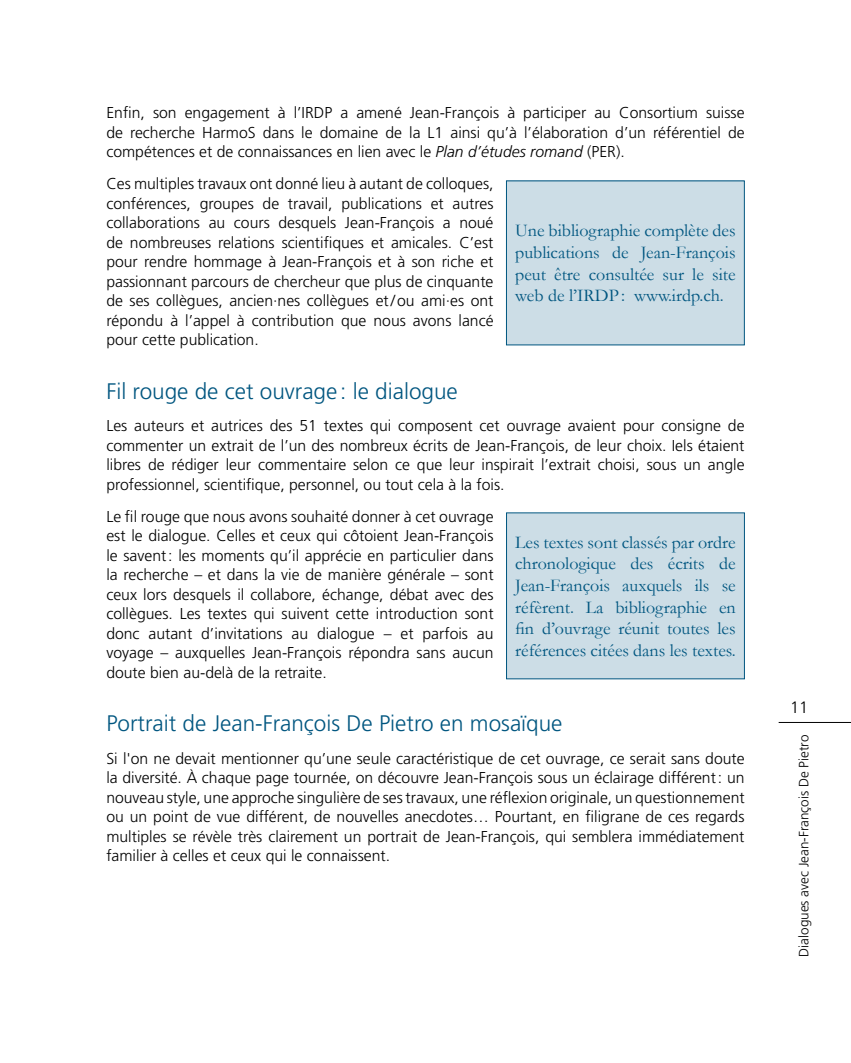
<style>
.page{position:relative;width:851px;height:1063px;background:#fff}
.page>*{position:absolute;margin:0;border:0;box-sizing:border-box;transform-origin:0 0}
.IRDP_PDF_Sous-titre{font:300 22.5px "Frutiger";color:#005680}
.IRDP_PDF_Extrait_Gar{font:18px/21.6px "Garamond";color:#005680;text-align:justify}
.IRDP_PDF_Numero_page{font:300 16.5px "Frutiger";color:#000}
.IRDP_PDF_Texte_Fruti{font:300 15.75px/19.5px "Frutiger";color:#000;text-align:justify}
.IRDP_PDF_Entête{font:300 13.5px "Frutiger";color:#000}
.s1{font-style:italic}
</style>
<div class="page">
<hr style="left:778px;top:722px;width:72px;height:1px;background:#000">
<div style="left:506px;top:181px;width:238px;height:164px;background:#ccdde6"></div>
<div style="left:506px;top:513px;width:238px;height:166px;background:#ccdde6"></div>
<p class="IRDP_PDF_Texte_Fruti" style="left:106px;top:103px;width:639px">Enfin, son engagement à l’IRDP a amené Jean-François à participer au Consortium suisse de recherche HarmoS dans le domaine de la L1 ainsi qu’à l’élaboration d’un référentiel de compétences et de connaissances en lien avec le <span class="s1">Plan d’études romand</span> (PER).</p>
<p class="IRDP_PDF_Texte_Fruti" style="left:106px;top:174px;width:388px">Ces multiples travaux ont donné lieu à autant de colloques, conférences, groupes de travail, publications et autres collaborations au cours desquels Jean-François a noué de nombreuses relations scientifiques et amicales. C’est pour rendre hommage à Jean-François et à son riche et passionnant parcours de chercheur que plus de cinquante de ses collègues, ancien·nes collègues et/ou ami·es ont répondu à l’appel à contribution que nous avons lancé pour cette publication.</p>
<p class="IRDP_PDF_Sous-titre" style="left:106px;top:378px;width:353px">Fil rouge de cet ouvrage : le dialogue</p>
<p class="IRDP_PDF_Texte_Fruti" style="left:106px;top:416px;width:639px">Les auteurs et autrices des 51 textes qui composent cet ouvrage avaient pour consigne de commenter un extrait de l’un des nombreux écrits de Jean-François, de leur choix. Iels étaient libres de rédiger leur commentaire selon ce que leur inspirait l’extrait choisi, sous un angle professionnel, scientifique, personnel, ou tout cela à la fois.</p>
<p class="IRDP_PDF_Texte_Fruti" style="left:106px;top:507px;width:388px">Le fil rouge que nous avons souhaité donner à cet ouvrage est le dialogue. Celles et ceux qui côtoient Jean‑François le savent: les moments qu’il apprécie en particulier dans la recherche – et dans la vie de manière générale – sont ceux lors desquels il collabore, échange, débat avec des collègues. Les textes qui suivent cette introduction sont donc autant d’invitations au dialogue – et parfois au voyage – auxquelles Jean-François répondra sans aucun doute bien au-delà de la retraite.</p>
<p class="IRDP_PDF_Sous-titre" style="left:106px;top:711px;width:457px">Portrait de Jean-François De Pietro en mosaïque</p>
<p class="IRDP_PDF_Texte_Fruti" style="left:106px;top:749px;width:639px">Si l'on ne devait mentionner qu’une seule caractéristique de cet ouvrage, ce serait sans doute la diversité. À chaque page tournée, on découvre Jean-François sous un éclairage différent: un nouveau style, une approche singulière de ses travaux, une réflexion originale, un questionnement ou un point de vue différent, de nouvelles anecdotes… Pourtant, en filigrane de ces regards multiples se révèle très clairement un portrait de Jean-François, qui semblera immédiatement familier à celles et ceux qui le connaissent.</p>
<p class="IRDP_PDF_Extrait_Gar" style="left:515px;top:219px;width:222px">Une bibliographie complète des publications de Jean-François peut être consultée sur le site web de l’IRDP: www.irdp.ch.</p>
<p class="IRDP_PDF_Extrait_Gar" style="left:515px;top:531px;width:222px">Les textes sont classés par ordre chronologique des écrits de Jean-François auxquels ils se réfèrent. La bibliographie en fin d’ouvrage réunit toutes les références citées dans les textes.</p>
<p class="IRDP_PDF_Numero_page" style="left:790px;top:698px;width:20px">11</p>
<p class="IRDP_PDF_Entête" style="left:796px;top:957px;width:223px;rotate:-90deg">Dialogues avec Jean-François De Pietro</p>
</div>
